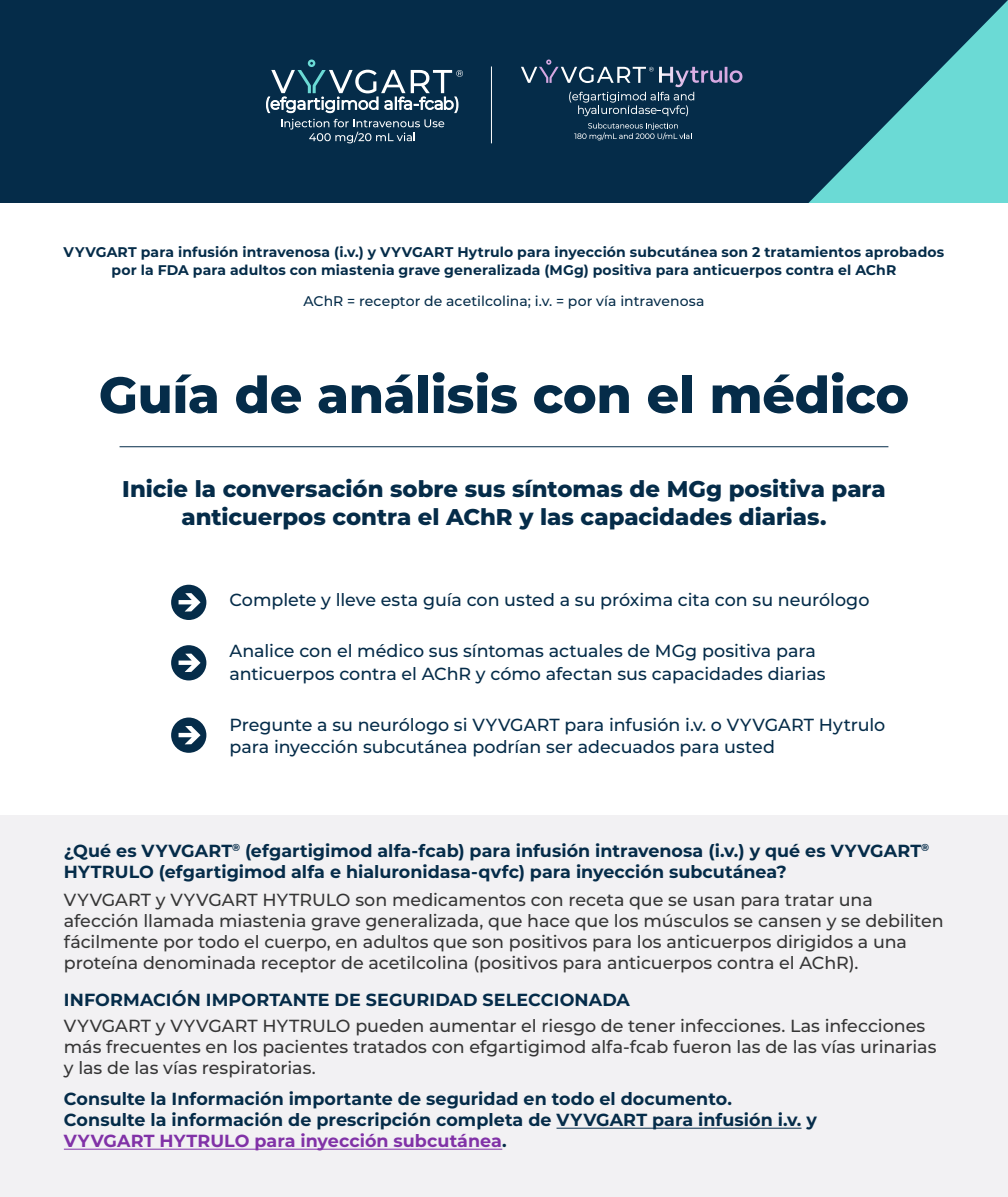
<style>
.page{position:relative;width:1008px;height:1197px;background:#fff}
.page>*{position:absolute;margin:0;border:0;box-sizing:border-box;transform-origin:0 0}
.t1{font:800 50.75px "Montserrat";letter-spacing:-.005em;color:#052c49}
.t2{font:800 22.75px/28px "Montserrat";color:#052c49;text-align:center}
._05_ISI_Page_Footer{font:500 17.5px/21px "Montserrat";color:#363636}
._05_ISI_Page_Footer-2{font:700 17.5px/21px "Montserrat";color:#052c49}
._01_Body{font:500 17.5px/22.8px "Montserrat";color:#052c49}
._04_Footnotes{font:700 14px/17.5px "Montserrat";letter-spacing:.01em;color:#052c49;text-align:center}
._04_Footnotes-2{font:500 14px "Montserrat";letter-spacing:.005em;color:#052c49}
.s1{color:#8132a7}
</style>
<div class="page">
<div style="left:171px;top:585px;width:35px;height:35px;background:#052c49;border-radius:50%"></div>
<svg style="left:179px;top:593px;width:21px;height:19px"></svg>
<div style="left:171px;top:645px;width:35px;height:35px;background:#052c49;border-radius:50%"></div>
<svg style="left:179px;top:654px;width:21px;height:18px"></svg>
<div style="left:171px;top:718px;width:35px;height:35px;background:#052c49;border-radius:50%"></div>
<svg style="left:179px;top:726px;width:21px;height:18px"></svg>
<div style="left:0;top:816px;width:1008px;height:381px;background:#f2f1f3"></div>
<hr style="left:120px;top:446px;width:768px;height:1px;background:#052c49">
<div style="left:0;top:0;width:1008px;height:203px;background:#052c49"></div>
<svg style="left:808px;top:0;width:200px;height:203px"></svg>
<svg style="left:281px;top:119px;width:163px;height:24px"></svg>
<svg style="left:266px;top:60px;width:197px;height:53px"></svg>
<svg style="left:574px;top:123px;width:118px;height:17px"></svg>
<svg style="left:521px;top:59px;width:221px;height:57px"></svg>
<hr style="left:491px;top:66px;width:1px;height:77px;background:#fff">
<hr style="left:557px;top:1128px;width:245px;height:1px;background:#052c49">
<hr style="left:64px;top:1149px;width:438px;height:1px;background:#8132a7">
<p class="_04_Footnotes" style="left:64px;top:243px;width:882px">VYVGART para infusión intravenosa (i.v.) y VYVGART Hytrulo para inyección subcutánea son 2 tratamientos aprobados por la FDA para adultos con miastenia grave generalizada (MGg) positiva para anticuerpos contra el AChR</p>
<p class="_04_Footnotes-2" style="left:304px;top:292px;width:402px">AChR = receptor de acetilcolina; i.v. = por vía intravenosa</p>
<p class="t1" style="left:99px;top:358px;width:812px">Guía de análisis con el médico</p>
<h2 class="t2" style="left:122px;top:474px;width:765px">Inicie la conversación sobre sus síntomas de MGg positiva para anticuerpos contra el AChR y las capacidades diarias.</h2>
<p class="_01_Body" style="left:229px;top:588px;width:642px">Complete y lleve esta guía con usted a su próxima cita con su neurólogo</p>
<p class="_01_Body" style="left:229px;top:639px;width:598px">Analice con el médico sus síntomas actuales de MGg positiva para anticuerpos contra el AChR y cómo afectan sus capacidades diarias</p>
<p class="_01_Body" style="left:229px;top:712px;width:658px">Pregunte a su neurólogo si VYVGART para infusión i.v. o VYVGART Hytrulo para inyección subcutánea podrían ser adecuados para usted</p>
<p class="_05_ISI_Page_Footer-2" style="left:64px;top:839px;width:867px">¿Qué es VYVGART<sup>®</sup> (efgartigimod alfa-fcab) para infusión intravenosa (i.v.) y qué es VYVGART<sup>®<br></sup>HYTRULO (efgartigimod alfa e hialuronidasa-qvfc) para inyección subcutánea?</p>
<p class="_05_ISI_Page_Footer" style="left:64px;top:889px;width:881px">VYVGART y VYVGART HYTRULO son medicamentos con receta que se usan para tratar una afección llamada miastenia grave generalizada, que hace que los músculos se cansen y se debiliten fácilmente por todo el cuerpo, en adultos que son positivos para los anticuerpos dirigidos a una proteína denominada receptor de acetilcolina (positivos para anticuerpos contra el AChR).</p>
<p class="_05_ISI_Page_Footer-2" style="left:64px;top:988px;width:568px">INFORMACIÓN IMPORTANTE DE SEGURIDAD SELECCIONADA</p>
<p class="_05_ISI_Page_Footer" style="left:64px;top:1015px;width:874px">VYVGART y VYVGART HYTRULO pueden aumentar el riesgo de tener infecciones. Las infecciones más frecuentes en los pacientes tratados con efgartigimod alfa-fcab fueron las de las vías urinarias y las de las vías respiratorias.</p>
<p class="_05_ISI_Page_Footer-2" style="left:64px;top:1088px;width:755px">Consulte la Información importante de seguridad en todo el documento.<br>Consulte la información de prescripción completa de VYVGART para infusión i.v. y<br><span class="s1">VYVGART HYTRULO para inyección subcutánea</span>.</p>
</div>
